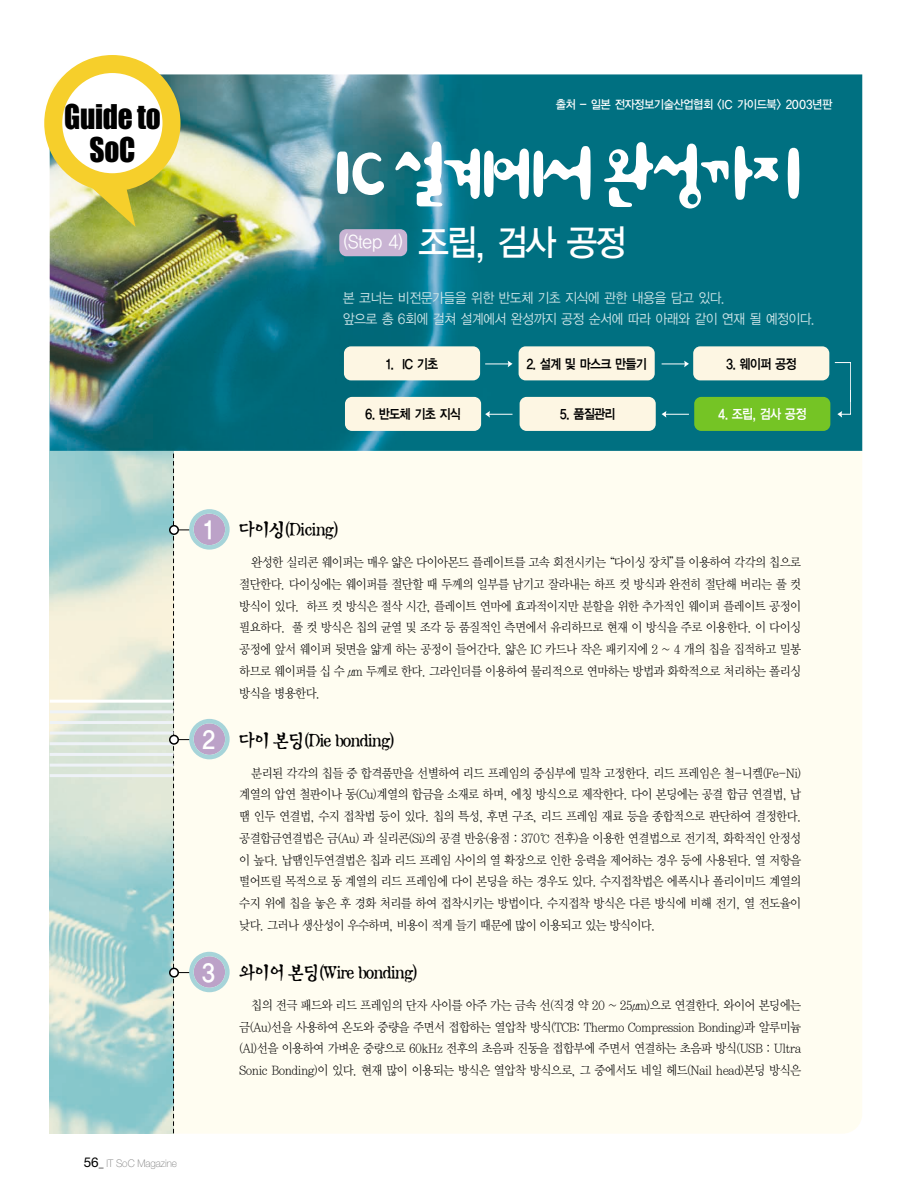
<style>
.page{position:relative;width:914px;height:1199px;background:#fff}
.page>*{position:absolute;margin:0;border:0;box-sizing:border-box;transform-origin:0 0}
.t1{font:74.85px "San Bo M";letter-spacing:-.105em;color:#fff;scale:.95 1}
.t2{font:36px "YGO13";color:#fff;scale:.92 1}
.t3{font:31.5px/33px "Impact";letter-spacing:-.01em;color:#000;text-align:center;scale:.93 1}
.t4{font:24.45px "YGO14";color:#fff;scale:.92 1}
.t5{font:21px "San Bi M";letter-spacing:-.075em;color:#000;scale:.92 1}
.t6{font:18px "YGO12";color:#fff;scale:.92 1}
.t7{font:13.8px/21px "YGO12";letter-spacing:-.105em;color:#cee5e8;scale:.92 1}
.t8{font:13.5px "YGO14";letter-spacing:-.13em;color:#000;scale:.88 1}
.t9{font:13.5px "YGO14";color:#fff;scale:.88 1}
.t10{font:12.75px/21.8px "Y Mj O12";letter-spacing:-.105em;color:#000;text-align:justify;scale:.92 1}
.t11{font:12px "YGO13";letter-spacing:-.11em;color:#fff;scale:.92 1}
.t12{font:100 10.5px "Helvetica Neue";color:#787878;scale:.95 1}
.s1{font-weight:400;font-size:13.5px;color:#000}
.s2{font-family:"Sand Jg";font-weight:400;color:#000}
</style>
<div class="page">
<div style="left:50px;top:76px;width:812px;height:1057px;background:#fffdf1;border-radius:20px"></div>
<img style="left:50px;top:451px;width:123px;height:682px">
<img style="left:50px;top:74px;width:812px;height:377px">
<svg style="left:53px;top:64px;width:118px;height:118px;fill:#fff"></svg>
<div style="left:44px;top:55px;width:136px;height:136px;border:18px solid #f6cf2b;border-radius:50%"></div>
<svg style="left:81px;top:178px;width:54px;height:49px;background:#cbc043"></svg>
<div style="left:344px;top:346px;width:136px;height:34px;background:#fdf6e3;border-radius:7px"></div>
<div style="left:345px;top:397px;width:136px;height:34px;background:#fdf6e3;border-radius:7px"></div>
<svg style="left:485px;top:361px;width:27px;height:6px"></svg>
<svg style="left:661px;top:361px;width:28px;height:6px"></svg>
<svg style="left:485px;top:411px;width:27px;height:6px"></svg>
<svg style="left:661px;top:411px;width:28px;height:6px"></svg>
<svg style="left:834px;top:362px;width:17px;height:55px"></svg>
<div style="left:519px;top:397px;width:136px;height:34px;background:#fdf6e3;border-radius:7px"></div>
<div style="left:694px;top:397px;width:136px;height:34px;background:#75c425;border-radius:7px"></div>
<div style="left:518px;top:346px;width:136px;height:34px;background:#fdf6e3;border-radius:7px"></div>
<div style="left:693px;top:346px;width:136px;height:34px;background:#fdf6e3;border-radius:7px"></div>
<hr style="left:50px;top:699px;width:123px;height:3px;background:#fff">
<hr style="left:50px;top:710px;width:123px;height:3px;background:#eef2f7">
<hr style="left:50px;top:721px;width:123px;height:3px;background:#eef2f7">
<hr style="left:50px;top:731px;width:123px;height:3px;background:#eef2f7">
<hr style="left:50px;top:742px;width:123px;height:3px;background:#eef2f7">
<hr style="left:50px;top:753px;width:123px;height:3px;background:#eef2f7">
<hr style="left:50px;top:763px;width:123px;height:3px;background:#eef2f7">
<hr style="left:50px;top:774px;width:123px;height:3px;background:#eef2f7">
<div style="left:339px;top:229px;width:68px;height:27px;background:#c9b4d3;border-radius:7px"></div>
<div style="left:170px;top:526px;width:8px;height:8px;background:#fff;border-radius:50%"></div>
<div style="left:169px;top:525px;width:10px;height:10px;border:2px solid #000;border-radius:50%"></div>
<div style="left:194px;top:513px;width:31px;height:32px;background:#bca2c8;border-radius:50%"></div>
<div style="left:189px;top:509px;width:41px;height:40px;border:4px solid #a6d4d9;border-radius:50%"></div>
<div style="left:170px;top:735px;width:8px;height:9px;background:#fff;border-radius:50%"></div>
<div style="left:169px;top:734px;width:10px;height:10px;border:2px solid #000;border-radius:50%"></div>
<div style="left:194px;top:723px;width:31px;height:32px;background:#bca2c8;border-radius:50%"></div>
<div style="left:189px;top:719px;width:41px;height:40px;border:4px solid #a6d4d9;border-radius:50%"></div>
<div style="left:170px;top:968px;width:8px;height:8px;background:#fff;border-radius:50%"></div>
<div style="left:169px;top:967px;width:10px;height:10px;border:2px solid #000;border-radius:50%"></div>
<svg style="left:173px;top:446px;width:19px;height:687px"></svg>
<div style="left:194px;top:956px;width:31px;height:31px;background:#bca2c8;border-radius:50%"></div>
<div style="left:189px;top:951px;width:41px;height:41px;border:4px solid #a6d4d9;border-radius:50%"></div>
<h3 class="t3" style="left:64px;top:103px;width:105px">Guide to<br>SoC</h3>
<p class="t11" style="left:555px;top:99px;width:303px">출처 - 일본 전자정보기술산업협회 &lt;IC 가이드북&gt; 2003년판</p>
<h1 class="t1" style="left:330px;top:143px;width:501px">IC 설계에서완성까지</h1>
<h3 class="t6" style="left:343px;top:234px;width:67px">(Step 4)</h3>
<h2 class="t2" style="left:417px;top:226px;width:230px">조립, 검사 공정</h2>
<p class="t7" style="left:342px;top:289px;width:515px">본 코너는 비전문가들을 위한 반도체 기초 지식에 관한 내용을 담고 있다.<br>앞으로 총 6회에 걸쳐 설계에서 완성까지 공정 순서에 따라 아래와 같이 연재 될 예정이다.</p>
<p class="t8" style="left:385px;top:357px;width:62px">1. IC 기초</p>
<p class="t8" style="left:365px;top:408px;width:111px">6. 반도체 기초 지식</p>
<p class="t8" style="left:559px;top:408px;width:66px">5. 품질관리</p>
<p class="t9" style="left:718px;top:408px;width:102px">4. 조립, 검사 공정</p>
<p class="t8" style="left:526px;top:357px;width:139px">2. 설계 및 마스크 만들기</p>
<p class="t8" style="left:725px;top:357px;width:82px">3. 웨이퍼 공정</p>
<h3 class="t4" style="left:203px;top:519px;width:14px">1</h3>
<h3 class="t4" style="left:201px;top:728px;width:17px">2</h3>
<h3 class="t4" style="left:201px;top:961px;width:18px">3</h3>
<h3 class="t5" style="left:239px;top:520px;width:111px">다이싱(Dicing)</h3>
<p class="t10" style="left:239px;top:552px;width:613px;text-indent:12px">완성한 실리콘 웨이퍼는 매우 얇은 다이아몬드 플레이트를 고속 회전시키는“다이싱 장치”를 이용하여 각각의 칩으로 절단한다. 다이싱에는 웨이퍼를 절단할 때 두께의 일부를 남기고 잘라내는 하프 컷 방식과 완전히 절단해 버리는 풀 컷 방식이 있다. 하프 컷 방식은 절삭 시간, 플레이트 연마에 효과적이지만 분할을 위한 추가적인 웨이퍼 플레이트 공정이 필요하다. 풀 컷 방식은 칩의 균열 및 조각 등 품질적인 측면에서 유리하므로 현재 이 방식을 주로 이용한다. 이 다이싱 공정에 앞서 웨이퍼 뒷면을 얇게 하는 공정이 들어간다. 얇은 IC 카드나 작은 패키지에 2 ~ 4 개의 칩을 집적하고 밀봉 하므로 웨이퍼를 십 수 μm 두께로 한다. 그라인더를 이용하여 물리적으로 연마하는 방법과 화학적으로 처리하는 폴리싱 방식을 병용한다.</p>
<h3 class="t5" style="left:239px;top:731px;width:172px">다이 본딩(Die bonding)</h3>
<p class="t10" style="left:239px;top:762px;width:613px;text-indent:12px">분리된 각각의 칩들 중 합격품만을 선별하여 리드 프레임의 중심부에 밀착 고정한다. 리드 프레임은 철-니켈(Fe-Ni) 계열의 압연 철판이나 동(Cu)계열의 합금을 소재로 하며, 에칭 방식으로 제작한다. 다이 본딩에는 공결 합금 연결법, 납 땜 인두 연결법, 수지 접착법 등이 있다. 칩의 특성, 후면 구조, 리드 프레임 재료 등을 종합적으로 판단하여 결정한다. 공결합금연결법은 금(Au) 과 실리콘(Si)의 공결 반응(융점 : 370℃ 전후)을 이용한 연결법으로 전기적, 화학적인 안정성 이 높다. 납땜인두연결법은 칩과 리드 프레임 사이의 열 확장으로 인한 응력을 제어하는 경우 등에 사용된다. 열 저항을 떨어뜨릴 목적으로 동 계열의 리드 프레임에 다이 본딩을 하는 경우도 있다. 수지접착법은 에폭시나 폴리이미드 계열의 수지 위에 칩을 놓은 후 경화 처리를 하여 접착시키는 방법이다. 수지접착 방식은 다른 방식에 비해 전기, 열 전도율이 낮다. 그러나 생산성이 우수하며, 비용이 적게 들기 때문에 많이 이용되고 있는 방식이다.</p>
<h3 class="t5" style="left:239px;top:963px;width:197px">와이어 본딩(Wire bonding)</h3>
<p class="t10" style="left:239px;top:995px;width:613px;text-indent:12px">칩의 전극 패드와 리드 프레임의 단자 사이를 아주 가는 금속 선(직경 약 20 ~ 25μm)으로 연결한다. 와이어 본딩에는 금(Au)선을 사용하여 온도와 중량을 주면서 접합하는 열압착 방식(TCB: Thermo Compression Bonding)과 알루미늄 (Al)선을 이용하여 가벼운 중량으로 60kHz 전후의 초음파 진동을 접합부에 주면서 연결하는 초음파 방식(USB : Ultra Sonic Bonding)이 있다. 현재 많이 이용되는 방식은 열압착 방식으로, 그 중에서도 네일 헤드(Nail head)본딩 방식은</p>
<p class="t12" style="left:84px;top:1159px;width:100px"><span class="s1">56</span><span class="s2">_</span> IT SoC Magazine</p>
</div>
